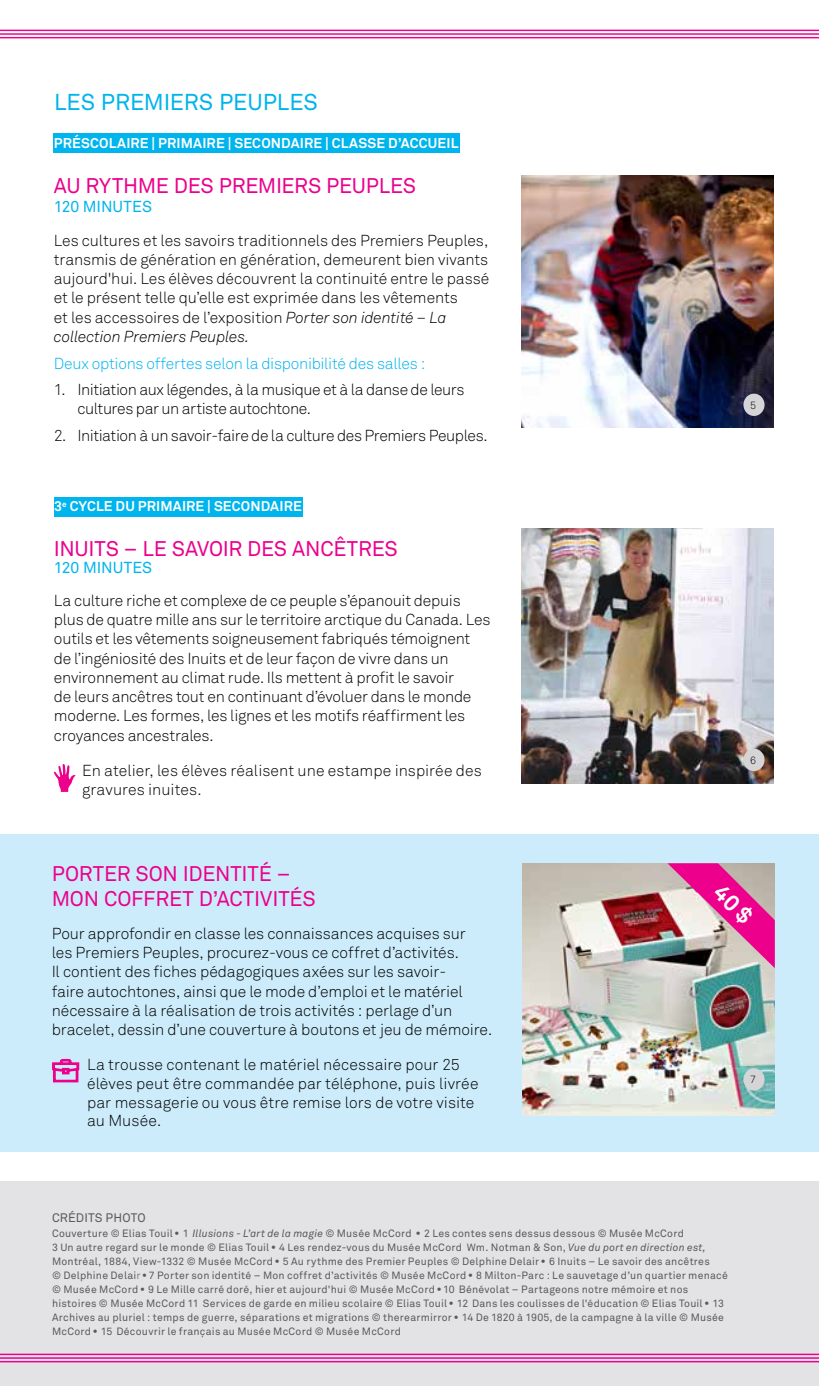
<style>
.page{position:relative;width:819px;height:1386px;background:#fff}
.page>*{position:absolute;margin:0;border:0;box-sizing:border-box;transform-origin:0 0}
.t1{font:22.75px "Akkurat";letter-spacing:-.005em;color:#00b4ed}
.t2{font:21px/24.5px "Akkurat";letter-spacing:-.01em;color:#ec008c}
.t3{font:300 15.75px/19.2px "Akkurat";letter-spacing:-.01em;color:#000}
.t4{font:300 15.75px/18.9px "Akkurat";letter-spacing:-.03em;color:#000}
.t5{font:300 15.75px "Akkurat";letter-spacing:-.015em;color:#00b4ed}
.t6{font:15.75px "Akkurat";color:#00b4ed}
.t7{font:700 14px "Akkurat";letter-spacing:.01em;color:#fff}
.t8{font:12.25px "Akkurat";letter-spacing:.01em;color:#58595b}
.t9{font:10.5px/14px "Akkurat";letter-spacing:.025em;color:#58595b}
.t10{font:300 10.5px "Akkurat";color:#000}
.s1{font-family:"Akkurat Pro"}
.s2{font-style:italic}
.s3{font-family:"Akzidenz Grotesk BE";font-weight:700;font-stretch:expanded}
.s4{color:#807f83}
</style>
<div class="page">
<div style="left:0;top:835px;width:819px;height:317px;background:#cdecfb"></div>
<hr style="left:0;top:30px;width:819px;height:1px;background:#ec008c">
<hr style="left:0;top:33px;width:819px;height:2px;background:#ec008c">
<hr style="left:0;top:37px;width:819px;height:1px;background:#ec008c">
<svg style="left:54px;top:764px;width:21px;height:28px"></svg>
<img style="left:521px;top:529px;width:252px;height:254px">
<div style="left:743px;top:749px;width:22px;height:22px;background:#d5d5d7;border-radius:50%"></div>
<img style="left:521px;top:176px;width:252px;height:252px">
<div style="left:743px;top:394px;width:22px;height:22px;background:#d5d5d7;border-radius:50%"></div>
<img style="left:522px;top:863px;width:252px;height:252px">
<div style="left:743px;top:1068px;width:22px;height:23px;background:#d5d5d7;border-radius:50%"></div>
<svg style="left:52px;top:1058px;width:28px;height:25px"></svg>
<div style="left:0;top:1181px;width:819px;height:205px;background:#e3e3e5"></div>
<div style="left:54px;top:133px;width:406px;height:19px;background:#00b4ed"></div>
<div style="left:54px;top:497px;width:248px;height:19px;background:#00b4ed"></div>
<hr style="left:0;top:1354px;width:819px;height:1px;background:#ec008c">
<hr style="left:0;top:1357px;width:819px;height:2px;background:#ec008c">
<hr style="left:0;top:1361px;width:819px;height:1px;background:#ec008c">
<svg style="left:667px;top:863px;width:108px;height:105px;background:#cc75a1"></svg>
<h1 class="t1" style="left:54px;top:89px;width:265px">LES PREMIERS PEUPLES</h1>
<p class="t7" style="left:54px;top:134px;width:406px">PRÉSCOLAIRE <span class="s1">|</span> PRIMAIRE <span class="s1">|</span> SECONDAIRE <span class="s1">|</span> CLASSE D’ACCUEIL</p>
<h2 class="t2" style="left:54px;top:174px;width:364px">AU RYTHME DES PREMIERS PEUPLES</h2>
<p class="t6" style="left:54px;top:198px;width:100px">120 MINUTES</p>
<p class="t3" style="left:54px;top:231px;width:437px">Les cultures et les savoirs traditionnels des Premiers Peuples, transmis de génération en génération, demeurent bien vivants aujourd'hui. Les élèves découvrent la continuité entre le passé et le présent telle qu’elle est exprimée dans les vêtements<br>et les accessoires de l’exposition <span class="s2">Porter son identité – La collection Premiers Peuples.</span></p>
<p class="t5" style="left:54px;top:354px;width:373px">Deux options offertes selon la disponibilité des salles :</p>
<p class="t4" style="left:77px;top:381px;width:389px;text-indent:-24px">1. Initiation aux légendes, à la musique et à la danse de leurs cultures par un artiste autochtone.</p>
<p class="t4" style="left:54px;top:426px;width:435px">2. Initiation à un savoir-faire de la culture des Premiers Peuples.</p>
<p class="t7" style="left:54px;top:498px;width:249px">3<sup>e</sup> CYCLE DU PRIMAIRE <span class="s1">|</span> SECONDAIRE</p>
<h2 class="t2" style="left:54px;top:537px;width:346px">INUITS – LE SAVOIR DES ANCÊTRES</h2>
<p class="t6" style="left:54px;top:558px;width:100px">120 MINUTES</p>
<p class="t3" style="left:54px;top:591px;width:438px">La culture riche et complexe de ce peuple s’épanouit depuis plus de quatre mille ans sur le territoire arctique du Canada. Les outils et les vêtements soigneusement fabriqués témoignent de l’ingéniosité des Inuits et de leur façon de vivre dans un environnement au climat rude. Ils mettent à profit le savoir<br>de leurs ancêtres tout en continuant d’évoluer dans le monde moderne. Les formes, les lignes et les motifs réaffirment les croyances ancestrales.</p>
<p class="t3" style="left:82px;top:762px;width:401px">En atelier, les élèves réalisent une estampe inspirée des gravures inuites.</p>
<h2 class="t2" style="left:52px;top:862px;width:266px">PORTER SON IDENTITÉ –<br>MON COFFRET D’ACTIVITÉS</h2>
<p class="t3" style="left:52px;top:924px;width:442px">Pour approfondir en classe les connaissances acquises sur<br>les Premiers Peuples, procurez-vous ce coffret d’activités.<br>Il contient des fiches pédagogiques axées sur les savoir-<br>faire autochtones, ainsi que le mode d’emploi et le matériel nécessaire à la réalisation de trois activités : perlage d’un bracelet, dessin d’une couverture à boutons et jeu de mémoire.</p>
<p class="t3" style="left:87px;top:1055px;width:393px">La trousse contenant le matériel nécessaire pour 25 élèves peut être commandée par téléphone, puis livrée par messagerie ou vous être remise lors de votre visite au Musée.</p>
<p class="t10" style="left:750px;top:399px;width:7px">5</p>
<p class="t10" style="left:750px;top:754px;width:7px">6</p>
<p class="t10" style="left:750px;top:1074px;width:7px">7</p>
<p class="t8" style="left:52px;top:1211px;width:95px">CRÉDITS PHOTO</p>
<p class="t9" style="left:52px;top:1227px;width:677px">Couverture © Elias Touil <span class="s3">•</span> 1 <span class="s2">Illusions - L’art de la magie</span> © Musée McCord <span class="s3">•</span> 2 Les contes sens dessus dessous © Musée McCord<br>3 Un autre regard sur le monde © Elias Touil <span class="s3">•</span> 4 Les rendez-vous du Musée McCord Wm. Notman &amp; Son, <span class="s2">Vue du port en direction est, </span>Montréal, 1884, View-1332 © Musée McCord <span class="s3">•</span> 5 Au rythme des Premier Peuples © Delphine Delair <span class="s3">•</span> 6 Inuits – Le savoir des ancêtres<br>© Delphine Delai<span class="s4">r</span> <span class="s3">•</span> 7 Porter son identité – Mon coffret d’activités © Musée McCord <span class="s3">•</span> 8 Milton-Parc : Le sauvetage d’un quartier menacé © Musée McCord <span class="s3">•</span> 9 Le Mille carré doré, hier et aujourd'hui © Musée McCord <span class="s3">•</span> 10 Bénévolat – Partageons notre mémoire et nos histoires © Musée McCord 11 Services de garde en milieu scolaire © Elias Touil <span class="s3">•</span> 12 Dans les coulisses de l'éducation © Elias Touil <span class="s3">•</span> 13<br>Archives au pluriel : temps de guerre, séparations et migrations © therearmirror <span class="s3">•</span> 14 De 1820 à 1905, de la campagne à la ville © Musée McCord <span class="s3">•</span> 15 Découvrir le français au Musée McCord © Musée McCord</p>
</div>
